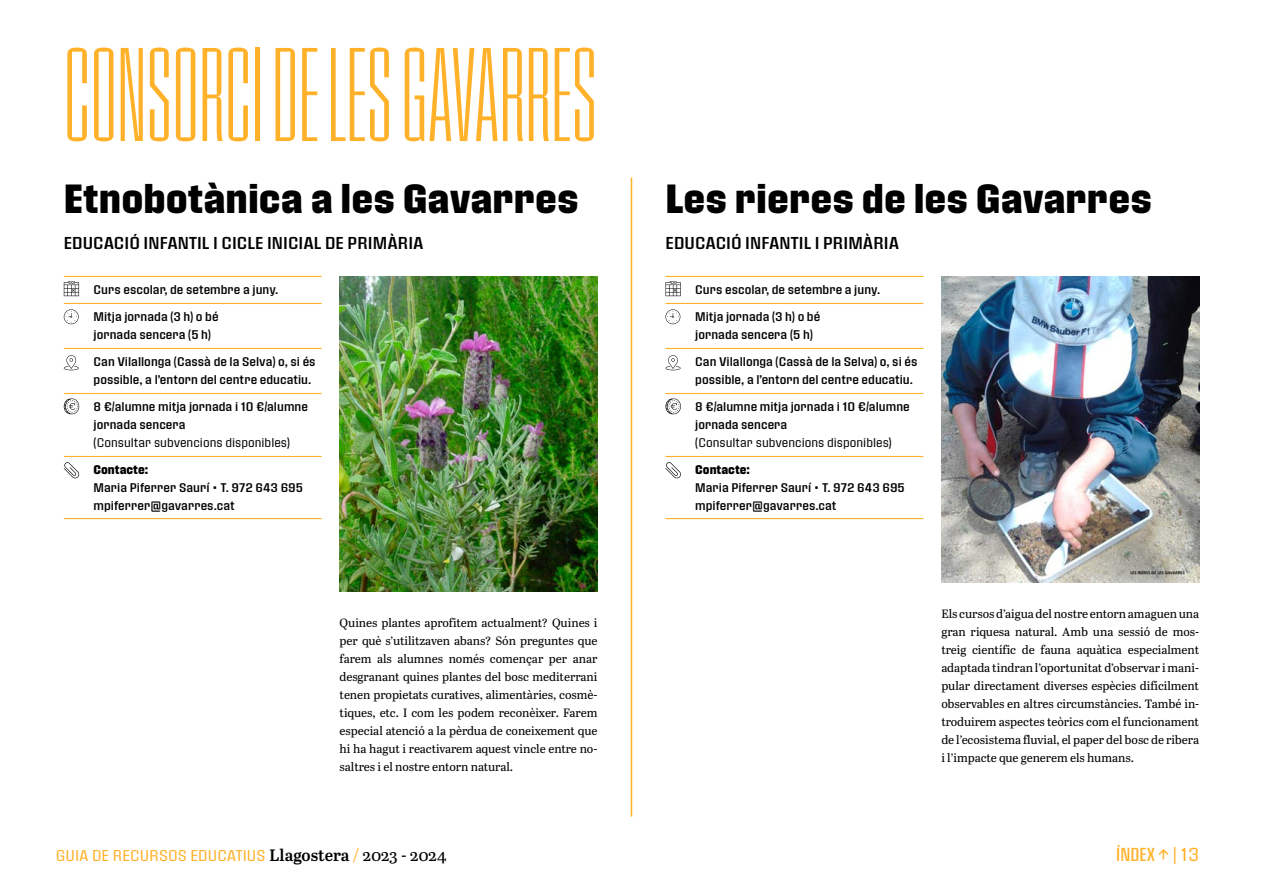
<style>
.page{position:relative;width:1263px;height:893px;background:#fff}
.page>*{position:absolute;margin:0;border:0;box-sizing:border-box;transform-origin:0 0}
.t1{font:127.5px "Pressio No.21";color:#ffb12a}
.t2{font:39px "Pressio No.54";color:#000}
.t3{font:18px "Pressio No.42";letter-spacing:.005em;color:#ffb12a}
.t4{font:16.5px "Pressio No.52";color:#000}
.t5{font:15px "Pressio No.51";color:#ffb12a}
.t6{font:12px/18px "Abril Text";letter-spacing:-.005em;color:#000;text-align:justify}
.t7{font:12px/18px "Pressio No.52";color:#000}
.t8{font:12px "Pressio No.51";color:#000}
.t9{font:12px "Pressio No.54";color:#000}
.s1{font-family:"Abril Text";font-weight:600;font-size:16.5px;color:#000}
.s2{font-family:"Abril Text";font-size:16.5px}
.s3{font-family:"Abril Text";font-size:16.5px;color:#000}
.s4{font-family:"Pressio No.51"}
</style>
<div class="page">
<hr style="left:631px;top:178px;width:1px;height:639px;background:#ffb12a">
<hr style="left:665px;top:518px;width:258px;height:1px;background:#ffb12a">
<hr style="left:665px;top:276px;width:258px;height:1px;background:#ffb12a">
<hr style="left:665px;top:303px;width:258px;height:1px;background:#ffb12a">
<hr style="left:665px;top:348px;width:258px;height:1px;background:#ffb12a">
<hr style="left:665px;top:393px;width:258px;height:1px;background:#ffb12a">
<hr style="left:665px;top:456px;width:258px;height:1px;background:#ffb12a">
<svg style="left:665px;top:281px;width:16px;height:15px"></svg>
<svg style="left:665px;top:309px;width:15px;height:15px"></svg>
<svg style="left:665px;top:355px;width:16px;height:15px"></svg>
<svg style="left:665px;top:399px;width:16px;height:15px"></svg>
<svg style="left:665px;top:462px;width:16px;height:16px"></svg>
<img style="left:941px;top:276px;width:258px;height:306px">
<hr style="left:64px;top:518px;width:258px;height:1px;background:#ffb12a">
<hr style="left:64px;top:276px;width:258px;height:1px;background:#ffb12a">
<hr style="left:64px;top:303px;width:258px;height:1px;background:#ffb12a">
<hr style="left:64px;top:348px;width:258px;height:1px;background:#ffb12a">
<hr style="left:64px;top:393px;width:258px;height:1px;background:#ffb12a">
<hr style="left:64px;top:456px;width:258px;height:1px;background:#ffb12a">
<svg style="left:64px;top:281px;width:15px;height:15px"></svg>
<svg style="left:64px;top:309px;width:15px;height:15px"></svg>
<svg style="left:64px;top:355px;width:15px;height:15px"></svg>
<svg style="left:64px;top:399px;width:15px;height:15px"></svg>
<svg style="left:64px;top:462px;width:15px;height:16px"></svg>
<img style="left:340px;top:276px;width:257px;height:315px">
<h1 class="t1" style="left:64px;top:33px;width:535px">CONSORCI DE LES GAVARRES</h1>
<h2 class="t2" style="left:64px;top:175px;width:517px">Etnobotànica a les Gavarres</h2>
<h3 class="t4" style="left:64px;top:233px;width:361px">EDUCACIÓ INFANTIL I CICLE INICIAL DE PRIMÀRIA</h3>
<p class="t7" style="left:94px;top:280px;width:186px">Curs escolar, de setembre a juny.</p>
<p class="t7" style="left:94px;top:307px;width:127px">Mitja jornada (3 h) o bé jornada sencera (5 h)</p>
<p class="t7" style="left:94px;top:352px;width:224px">Can Vilallonga (Cassà de la Selva) o, si és possible, a l’entorn del centre educatiu.</p>
<p class="t7" style="left:94px;top:397px;width:216px">8 €/alumne mitja jornada i 10 €/alumne jornada sencera</p>
<p class="t8" style="left:94px;top:435px;width:198px">(Consultar subvencions disponibles)</p>
<p class="t9" style="left:94px;top:462px;width:56px">Contacte:</p>
<p class="t7" style="left:94px;top:478px;width:211px">Maria Piferrer Saurí • T. 972 643 695 mpiferrer@gavarres.cat</p>
<p class="t6" style="left:340px;top:613px;width:259px">Quines plantes aprofitem actualment? Quines i per què s’utilitzaven abans? Són preguntes que farem als alumnes només començar per anar desgranant quines plantes del bosc mediterrani tenen propietats curatives, alimentàries, cosmè&shy;tiques, etc. I com les podem reconèixer. Farem especial atenció a la pèrdua de coneixement que hi ha hagut i reactivarem aquest vincle entre no&shy;saltres i el nostre entorn natural.</p>
<h2 class="t2" style="left:665px;top:175px;width:488px">Les rieres de les Gavarres</h2>
<h3 class="t4" style="left:665px;top:233px;width:235px">EDUCACIÓ INFANTIL I PRIMÀRIA</h3>
<p class="t7" style="left:695px;top:280px;width:186px">Curs escolar, de setembre a juny.</p>
<p class="t7" style="left:695px;top:307px;width:127px">Mitja jornada (3 h) o bé jornada sencera (5 h)</p>
<p class="t7" style="left:695px;top:352px;width:224px">Can Vilallonga (Cassà de la Selva) o, si és possible, a l’entorn del centre educatiu.</p>
<p class="t7" style="left:695px;top:397px;width:216px">8 €/alumne mitja jornada i 10 €/alumne jornada sencera</p>
<p class="t8" style="left:695px;top:435px;width:198px">(Consultar subvencions disponibles)</p>
<p class="t9" style="left:695px;top:462px;width:56px">Contacte:</p>
<p class="t7" style="left:695px;top:478px;width:211px">Maria Piferrer Saurí • T. 972 643 695 mpiferrer@gavarres.cat</p>
<p class="t6" style="left:941px;top:604px;width:259px">Els cursos d’aigua del nostre entorn amaguen una gran riquesa natural. Amb una sessió de mos&shy;treig científic de fauna aquàtica especialment adaptada tindran l’oportunitat d’observar i mani&shy;pular directament diverses espècies difícilment observables en altres circumstàncies. També in&shy;troduirem aspectes teòrics com el funcionament de l’ecosistema fluvial, el paper del bosc de ribera i l’impacte que generem els humans.</p>
<p class="t5" style="left:56px;top:846px;width:392px">GUIA DE RECURSOS EDUCATIUS <span class="s1">Llagostera</span> <span class="s2">/</span> <span class="s3">2023 - 2024</span></p>
<h3 class="t3" style="left:1116px;top:844px;width:85px">ÍNDEX ↑ <span class="s4">| 13</span></h3>
</div>
